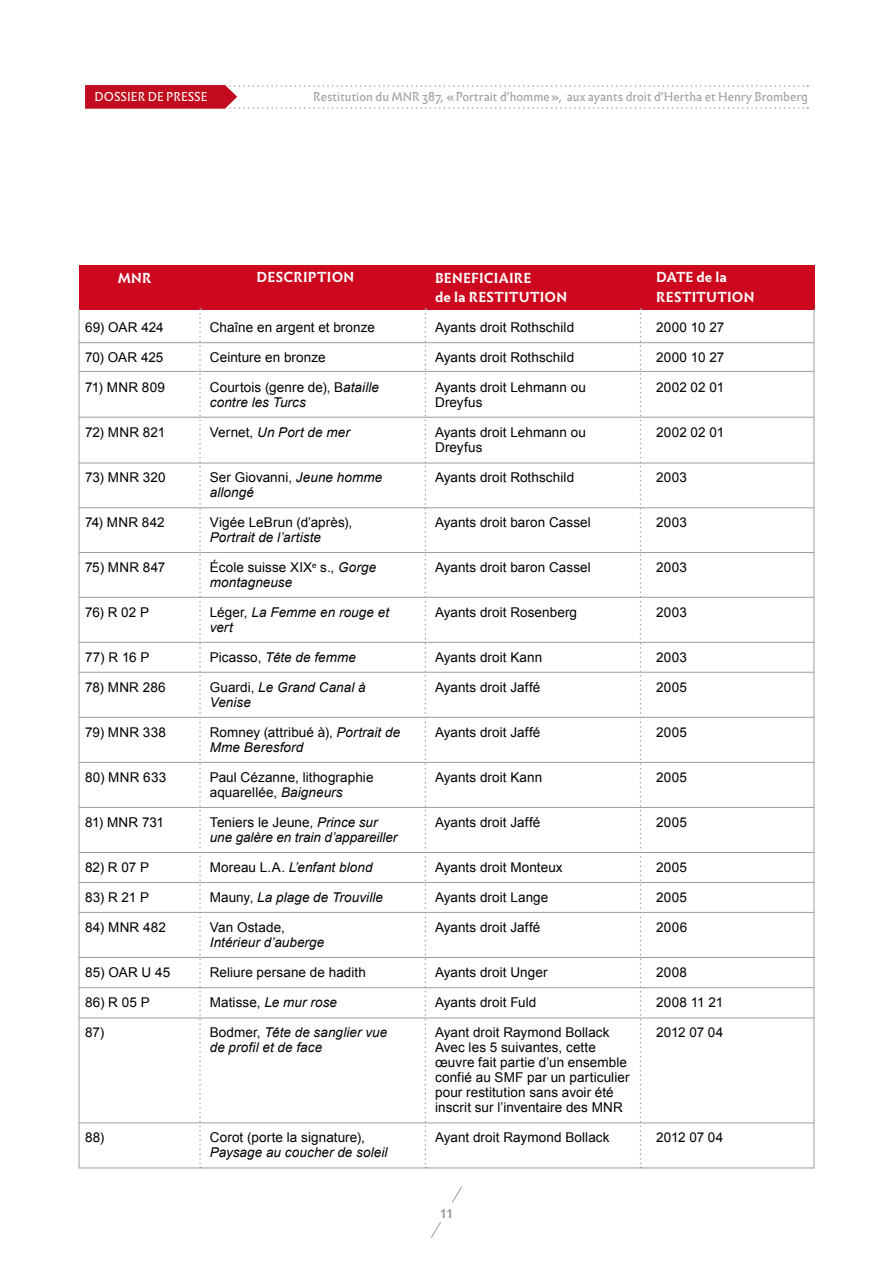
<style>
.page{position:relative;width:893px;height:1263px;background:#fff}
.page>*{position:absolute;margin:0;border:0;box-sizing:border-box;transform-origin:0 0}
.t1{font:18px "Infini";color:#9c9e9f}
.t2{font:13.5px/15px "Arial";letter-spacing:.005em;color:#000}
.t3{font:italic 13.5px/15px "Arial";letter-spacing:.005em;color:#000}
.t4{font:700 13.5px/19.5px "Infini";letter-spacing:.02em;color:#fff}
.t5{font:12px "Infini";color:#9c9e9f}
.t6{font:12px "Infini";color:#fff}
.s1{font-style:normal}
.s2{font-style:italic}
</style>
<div class="page">
<svg style="left:431px;top:1186px;width:31px;height:52px"></svg>
<div style="left:435px;top:1201px;width:23px;height:22px;background:#fff;border-radius:50%"></div>
<svg style="left:85px;top:85px;width:723px;height:24px"></svg>
<div style="left:79px;top:265px;width:735px;height:45px;background:#cd071e"></div>
<hr style="left:79px;top:309px;width:1px;height:859px;background:#9c9e9f">
<hr style="left:814px;top:309px;width:1px;height:859px;background:#9c9e9f">
<hr style="left:79px;top:342px;width:735px;height:1px;background:#9c9e9f">
<hr style="left:79px;top:371px;width:735px;height:1px;background:#9c9e9f">
<hr style="left:79px;top:417px;width:735px;height:1px;background:#9c9e9f">
<hr style="left:79px;top:463px;width:735px;height:1px;background:#9c9e9f">
<hr style="left:79px;top:507px;width:735px;height:1px;background:#9c9e9f">
<hr style="left:79px;top:552px;width:735px;height:1px;background:#9c9e9f">
<hr style="left:79px;top:597px;width:735px;height:1px;background:#9c9e9f">
<hr style="left:79px;top:642px;width:735px;height:1px;background:#9c9e9f">
<hr style="left:79px;top:672px;width:735px;height:1px;background:#9c9e9f">
<hr style="left:79px;top:717px;width:735px;height:1px;background:#9c9e9f">
<hr style="left:79px;top:762px;width:735px;height:1px;background:#9c9e9f">
<hr style="left:79px;top:807px;width:735px;height:1px;background:#9c9e9f">
<hr style="left:79px;top:852px;width:735px;height:1px;background:#9c9e9f">
<hr style="left:79px;top:882px;width:735px;height:1px;background:#9c9e9f">
<hr style="left:79px;top:912px;width:735px;height:1px;background:#9c9e9f">
<hr style="left:79px;top:957px;width:735px;height:1px;background:#9c9e9f">
<hr style="left:79px;top:987px;width:735px;height:1px;background:#9c9e9f">
<hr style="left:79px;top:1017px;width:735px;height:1px;background:#9c9e9f">
<hr style="left:79px;top:1122px;width:735px;height:1px;background:#9c9e9f">
<hr style="left:79px;top:1167px;width:735px;height:1px;background:#9c9e9f">
<svg style="left:640px;top:308px;width:1px;height:859px"></svg>
<svg style="left:425px;top:308px;width:1px;height:859px"></svg>
<svg style="left:199px;top:308px;width:2px;height:860px"></svg>
<p class="t6" style="left:95px;top:87px;width:115px">DOSSIER DE PRESSE</p>
<p class="t5" style="left:313px;top:88px;width:496px">Restitution du MNR 387, « Portrait d’homme », aux ayants droit d’Hertha et Henry Bromberg</p>
<p class="t4" style="left:118px;top:268px;width:35px">MNR</p>
<p class="t2" style="left:85px;top:320px;width:80px">69) OAR 424</p>
<p class="t2" style="left:85px;top:350px;width:80px">70) OAR 425</p>
<p class="t2" style="left:85px;top:380px;width:81px">71) MNR 809</p>
<p class="t2" style="left:85px;top:425px;width:82px">72) MNR 821</p>
<p class="t2" style="left:85px;top:470px;width:82px">73) MNR 320</p>
<p class="t2" style="left:85px;top:515px;width:81px">74) MNR 842</p>
<p class="t2" style="left:85px;top:560px;width:82px">75) MNR 847</p>
<p class="t2" style="left:85px;top:605px;width:66px">76) R 02 P</p>
<p class="t2" style="left:85px;top:650px;width:66px">77) R 16 P</p>
<p class="t2" style="left:85px;top:680px;width:82px">78) MNR 286</p>
<p class="t2" style="left:85px;top:725px;width:82px">79) MNR 338</p>
<p class="t2" style="left:85px;top:770px;width:83px">80) MNR 633</p>
<p class="t2" style="left:85px;top:815px;width:81px">81) MNR 731</p>
<p class="t2" style="left:85px;top:860px;width:66px">82) R 07 P</p>
<p class="t2" style="left:85px;top:890px;width:66px">83) R 21 P</p>
<p class="t2" style="left:85px;top:920px;width:82px">84) MNR 482</p>
<p class="t2" style="left:85px;top:965px;width:87px">85) OAR U 45</p>
<p class="t2" style="left:85px;top:995px;width:66px">86) R 05 P</p>
<p class="t2" style="left:85px;top:1025px;width:21px">87)</p>
<p class="t2" style="left:85px;top:1130px;width:21px">88)</p>
<p class="t4" style="left:257px;top:268px;width:99px">DESCRIPTION</p>
<p class="t2" style="left:210px;top:320px;width:167px">Chaîne en argent et bronze</p>
<p class="t2" style="left:210px;top:350px;width:117px">Ceinture en bronze</p>
<p class="t3" style="left:210px;top:380px;width:171px"><span class="s1">Courtois (genre de), B</span>ataille contre les Turcs</p>
<p class="t3" style="left:210px;top:425px;width:142px"><span class="s1">Vernet,</span> Un Port de mer</p>
<p class="t3" style="left:210px;top:470px;width:174px"><span class="s1">Ser Giovanni,</span> Jeune homme allongé</p>
<p class="t2" style="left:210px;top:515px;width:144px">Vigée LeBrun (d’après),</p>
<p class="t3" style="left:210px;top:530px;width:113px">Portrait de l’artiste</p>
<p class="t2" style="left:210px;top:560px;width:168px">École suisse XIX<sup>e</sup> s., <span class="s2">Gorge montagneuse</span></p>
<p class="t3" style="left:210px;top:605px;width:181px"><span class="s1">Léger,</span> La Femme en rouge et vert</p>
<p class="t3" style="left:210px;top:650px;width:148px"><span class="s1">Picasso,</span> Tête de femme</p>
<p class="t3" style="left:210px;top:680px;width:157px"><span class="s1">Guardi,</span> Le Grand Canal à<br>Venise</p>
<p class="t3" style="left:210px;top:725px;width:192px"><span class="s1">Romney (attribué à),</span> Portrait de<br>Mme Beresford</p>
<p class="t2" style="left:210px;top:770px;width:165px">Paul Cézanne, lithographie aquarellée, <span class="s2">Baigneurs</span></p>
<p class="t3" style="left:210px;top:815px;width:189px"><span class="s1">Teniers le Jeune,</span> Prince sur une galère en train d’appareiller</p>
<p class="t3" style="left:210px;top:860px;width:164px"><span class="s1">Moreau L.A.</span> L’enfant blond</p>
<p class="t3" style="left:210px;top:890px;width:175px"><span class="s1">Mauny,</span> La plage de Trouville</p>
<p class="t2" style="left:210px;top:920px;width:77px">Van Ostade,</p>
<p class="t3" style="left:210px;top:935px;width:116px">Intérieur d’auberge</p>
<p class="t2" style="left:210px;top:965px;width:158px">Reliure persane de hadith</p>
<p class="t3" style="left:210px;top:995px;width:129px"><span class="s1">Matisse,</span> Le mur rose</p>
<p class="t3" style="left:210px;top:1025px;width:179px"><span class="s1">Bodmer,</span> Tête de sanglier vue de profil et de face</p>
<p class="t2" style="left:210px;top:1130px;width:157px">Corot (porte la signature),</p>
<p class="t3" style="left:210px;top:1145px;width:179px">Paysage au coucher de soleil</p>
<p class="t4" style="left:435px;top:268px;width:133px">BENEFICIAIRE<br>de la RESTITUTION</p>
<p class="t2" style="left:435px;top:320px;width:141px">Ayants droit Rothschild</p>
<p class="t2" style="left:435px;top:350px;width:141px">Ayants droit Rothschild</p>
<p class="t2" style="left:435px;top:380px;width:152px">Ayants droit Lehmann ou<br>Dreyfus</p>
<p class="t2" style="left:435px;top:425px;width:152px">Ayants droit Lehmann ou<br>Dreyfus</p>
<p class="t2" style="left:435px;top:470px;width:141px">Ayants droit Rothschild</p>
<p class="t2" style="left:435px;top:515px;width:157px">Ayants droit baron Cassel</p>
<p class="t2" style="left:435px;top:560px;width:157px">Ayants droit baron Cassel</p>
<p class="t2" style="left:435px;top:605px;width:144px">Ayants droit Rosenberg</p>
<p class="t2" style="left:435px;top:650px;width:109px">Ayants droit Kann</p>
<p class="t2" style="left:435px;top:680px;width:107px">Ayants droit Jaffé</p>
<p class="t2" style="left:435px;top:725px;width:107px">Ayants droit Jaffé</p>
<p class="t2" style="left:435px;top:770px;width:109px">Ayants droit Kann</p>
<p class="t2" style="left:435px;top:815px;width:107px">Ayants droit Jaffé</p>
<p class="t2" style="left:435px;top:860px;width:129px">Ayants droit Monteux</p>
<p class="t2" style="left:435px;top:890px;width:115px">Ayants droit Lange</p>
<p class="t2" style="left:435px;top:920px;width:107px">Ayants droit Jaffé</p>
<p class="t2" style="left:435px;top:965px;width:114px">Ayants droit Unger</p>
<p class="t2" style="left:435px;top:995px;width:103px">Ayants droit Fuld</p>
<p class="t2" style="left:435px;top:1025px;width:196px">Ayant droit Raymond Bollack<br>Avec les 5 suivantes, cette œuvre fait partie d’un ensemble confié au SMF par un particulier pour restitution sans avoir été inscrit sur l’inventaire des MNR</p>
<p class="t2" style="left:435px;top:1130px;width:176px">Ayant droit Raymond Bollack</p>
<h1 class="t1" style="left:440px;top:1198px;width:14px">11</h1>
<p class="t4" style="left:656px;top:268px;width:100px">DATE de la<br>RESTITUTION</p>
<p class="t2" style="left:656px;top:320px;width:70px">2000 10 27</p>
<p class="t2" style="left:656px;top:350px;width:70px">2000 10 27</p>
<p class="t2" style="left:656px;top:380px;width:70px">2002 02 01</p>
<p class="t2" style="left:656px;top:425px;width:70px">2002 02 01</p>
<p class="t2" style="left:656px;top:470px;width:32px">2003</p>
<p class="t2" style="left:656px;top:515px;width:32px">2003</p>
<p class="t2" style="left:656px;top:560px;width:32px">2003</p>
<p class="t2" style="left:656px;top:605px;width:32px">2003</p>
<p class="t2" style="left:656px;top:650px;width:32px">2003</p>
<p class="t2" style="left:656px;top:680px;width:32px">2005</p>
<p class="t2" style="left:656px;top:725px;width:32px">2005</p>
<p class="t2" style="left:656px;top:770px;width:32px">2005</p>
<p class="t2" style="left:656px;top:815px;width:32px">2005</p>
<p class="t2" style="left:656px;top:860px;width:32px">2005</p>
<p class="t2" style="left:656px;top:890px;width:32px">2005</p>
<p class="t2" style="left:656px;top:920px;width:32px">2006</p>
<p class="t2" style="left:656px;top:965px;width:32px">2008</p>
<p class="t2" style="left:656px;top:995px;width:69px">2008 11 21</p>
<p class="t2" style="left:656px;top:1025px;width:69px">2012 07 04</p>
<p class="t2" style="left:656px;top:1130px;width:69px">2012 07 04</p>
</div>
